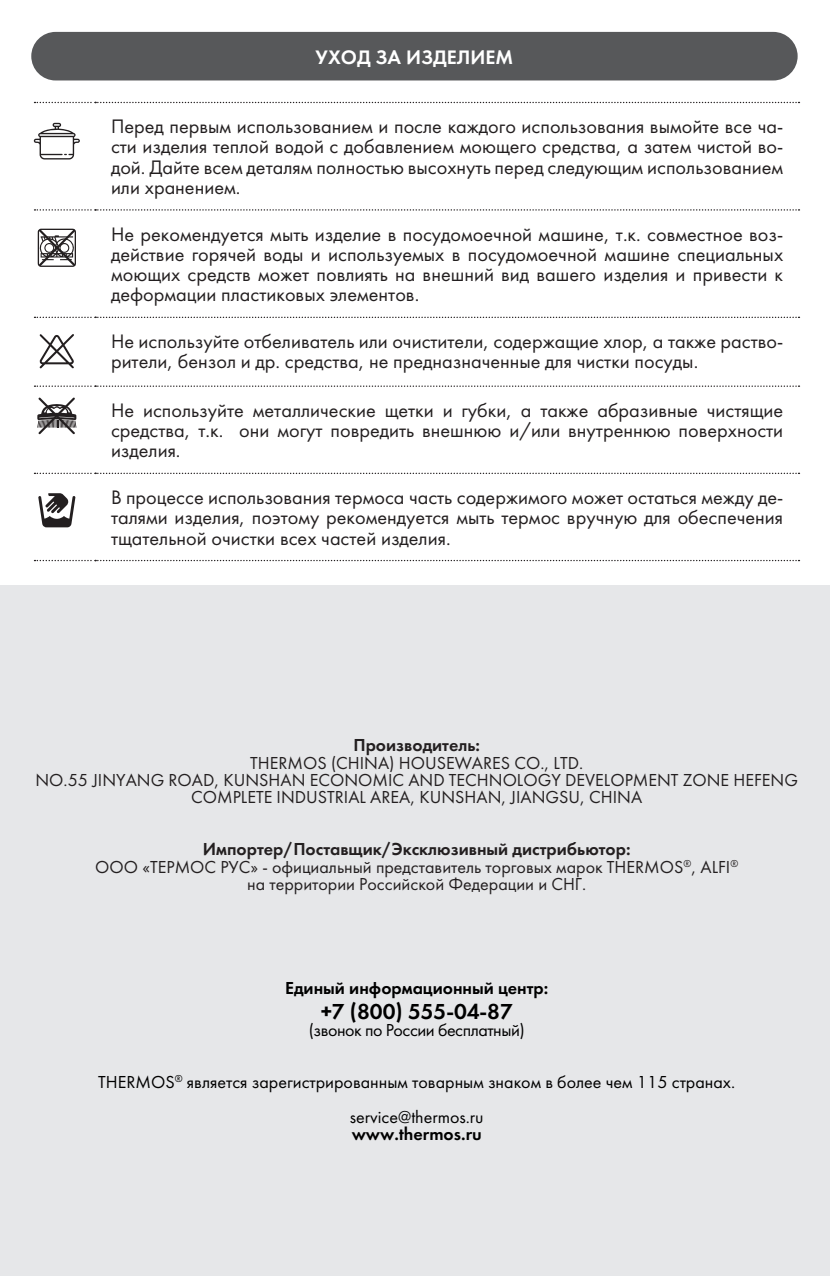
<style>
.page{position:relative;width:830px;height:1276px;background:#fff}
.page>*{position:absolute;margin:0;border:0;box-sizing:border-box;transform-origin:0 0}
.MAIN_BOLD{font:22.5px "Futura Demi";color:#000}
.MAIN{font:20.25px/20.2px "Futura";color:#231f20;text-align:justify}
.ZAGOLOVOK{font:20.25px "Futura Demi";color:#fff}
.MAIN_BOLD-2{font:18px/17.3px "Futura";color:#231f20;text-align:center}
.MAIN-2{font:18px/17.3px "Futura";color:#231f20;text-align:center}
.MAIN-3{font:18px "Futura";color:#000}
.MAIN_BOLD-3{font:18px "Futura Demi";color:#231f20}
.MAIN_BOLD-4{font:18px "Futura Demi";color:#000}
.MAIN_BOLD-5{font:18px "Futura";letter-spacing:-.025em;color:#000}
.MAIN-4{font:18px "Futura Demi";color:#000}
.s1{font-family:"Futura Demi"}
</style>
<div class="page">
<div style="left:0;top:585px;width:829px;height:691px;background:#e6e7e9"></div>
<svg style="left:34px;top:102px;width:765px;height:1px"></svg>
<svg style="left:34px;top:209px;width:765px;height:2px"></svg>
<svg style="left:34px;top:317px;width:765px;height:1px"></svg>
<svg style="left:34px;top:385px;width:765px;height:2px"></svg>
<svg style="left:34px;top:473px;width:765px;height:1px"></svg>
<svg style="left:34px;top:560px;width:765px;height:1px"></svg>
<svg style="left:39px;top:334px;width:35px;height:34px"></svg>
<svg style="left:38px;top:493px;width:37px;height:34px"></svg>
<svg style="left:37px;top:228px;width:39px;height:39px"></svg>
<svg style="left:37px;top:397px;width:40px;height:38px"></svg>
<div style="left:31px;top:32px;width:766px;height:48px;background:#57585a;border-radius:24px"></div>
<svg style="left:34px;top:123px;width:46px;height:36px"></svg>
<p class="ZAGOLOVOK" style="left:315px;top:44px;width:199px">УХОД ЗА ИЗДЕЛИЕМ</p>
<p class="MAIN" style="left:111px;top:116px;width:673px">Перед первым использованием и после каждого использования вымойте все ча&shy;сти изделия теплой водой с добавлением моющего средства, а затем чистой во&shy;дой. Дайте всем деталям полностью высохнуть перед следующим использованием или хранением.</p>
<p class="MAIN" style="left:111px;top:224px;width:673px">Не рекомендуется мыть изделие в посудомоечной машине, т.к. совместное воз&shy;действие горячей воды и используемых в посудомоечной машине специальных моющих средств может повлиять на внешний вид вашего изделия и привести к деформации пластиковых элементов.</p>
<p class="MAIN" style="left:111px;top:331px;width:673px">Не используйте отбеливатель или очистители, содержащие хлор, а также раство&shy;рители, бензол и др. средства, не предназначенные для чистки посуды.</p>
<p class="MAIN" style="left:111px;top:400px;width:673px">Не используйте металлические щетки и губки, а также абразивные чистящие средства, т.к. они могут повредить внешнюю и/или внутреннюю поверхности изделия.</p>
<p class="MAIN" style="left:111px;top:487px;width:673px">В процессе использования термоса часть содержимого может остаться между де&shy;талями изделия, поэтому рекомендуется мыть термос вручную для обеспечения тщательной очистки всех частей изделия.</p>
<p class="MAIN_BOLD-2" style="left:250px;top:736px;width:334px"><span class="s1">Производитель:<br></span>THERMOS (CHINA) HOUSEWARES CO., LTD.</p>
<p class="MAIN_BOLD-2" style="left:35px;top:771px;width:763px">NO.55 JINYANG ROAD, KUNSHAN ECONOMIC AND TECHNOLOGY DEVELOPMENT ZONE HEFENG<br>COMPLETE INDUSTRIAL AREA, KUNSHAN, JIANGSU, CHINA</p>
<p class="MAIN_BOLD-3" style="left:203px;top:838px;width:429px">Импортер/Поставщик/Эксклюзивный дистрибьютор:</p>
<p class="MAIN-2" style="left:95px;top:858px;width:644px">ООО «ТЕРМОС РУС» - официальный представитель торговых марок THERMOS<sup>®</sup>, ALFI<sup>® </sup>на территории Российской Федерации и СНГ.</p>
<p class="MAIN_BOLD-4" style="left:285px;top:976px;width:264px">Единый информационный центр:</p>
<p class="MAIN_BOLD" style="left:320px;top:997px;width:194px">+7 (800) 555-04-87</p>
<p class="MAIN_BOLD-5" style="left:308px;top:1019px;width:217px">(звонок по России бесплатный)</p>
<p class="MAIN-3" style="left:98px;top:1071px;width:638px">THERMOS<sup>®</sup> является зарегистрированным товарным знаком в более чем 115 странах.</p>
<p class="MAIN-3" style="left:350px;top:1106px;width:135px">service@thermos.ru</p>
<p class="MAIN-4" style="left:351px;top:1122px;width:132px">www.thermos.ru</p>
</div>
